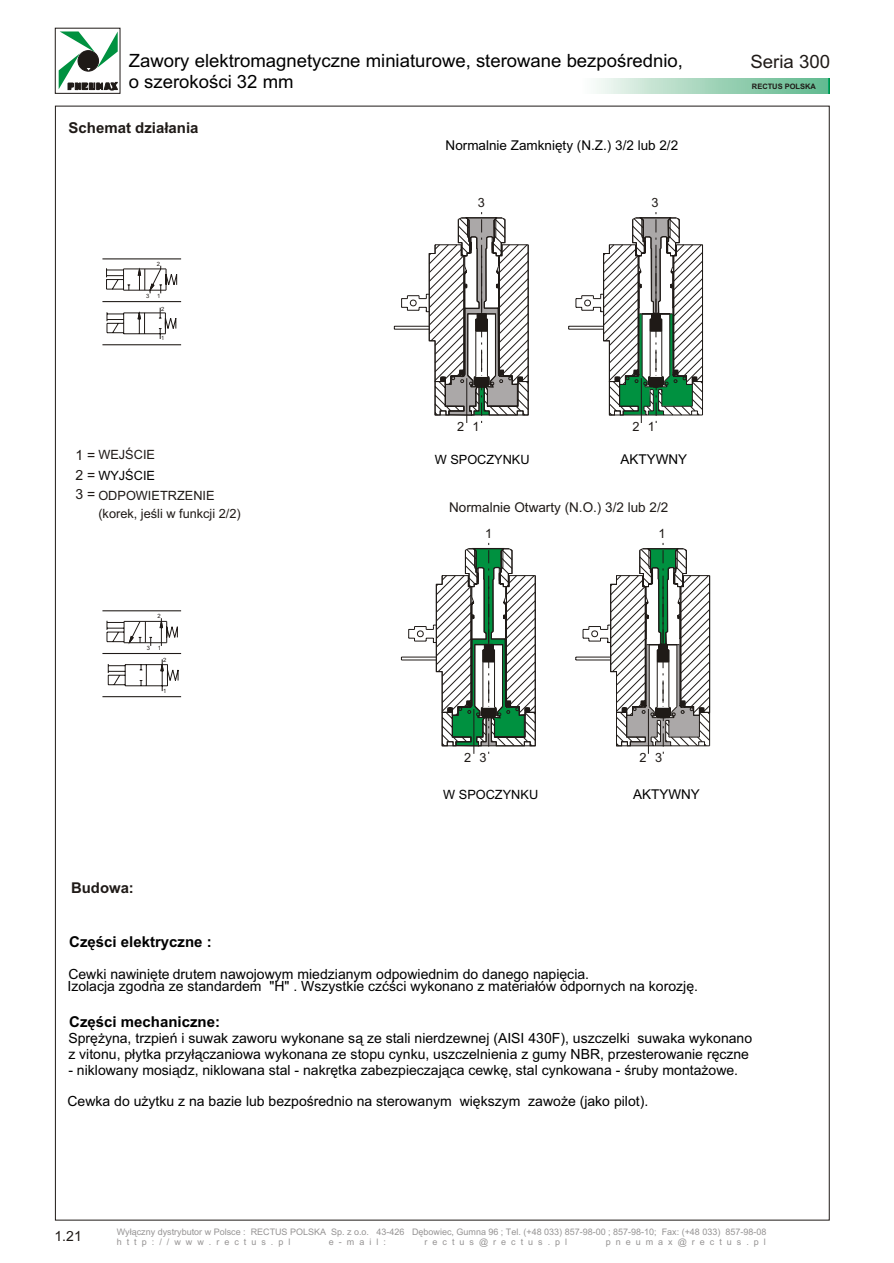
<style>
.page{position:relative;width:894px;height:1263px;background:#fff}
.page>*{position:absolute;margin:0;border:0;box-sizing:border-box;transform-origin:0 0}
.t1{font:18.45px "Arial";color:#1f1a17}
.t2{font:18.3px/20.4px "Arial CE";color:#000}
.t3{font:700 15px "Arial CE";color:#000}
.t4{font:700 15px "Arial CE";color:#1f1a17}
.t5{font:700 14.85px "Arial";color:#1f1a17}
.t6{font:14.1px/11.4px "Arial CE";color:#000}
.t7{font:14.1px "Arial";color:#1f1a17}
.t8{font:14.1px "Arial CE";color:#1f1a17}
.t9{font:13.5px "Arial CE";color:#000}
.t10{font:13.5px "Arial";color:#1f1a17}
.t11{font:13.5px "Arial";color:#000}
.t12{font:12.75px/20.7px "Arial CE";color:#1f1a17}
.t13{font:12.75px "Arial";color:#000}
.t14{font:12.75px "Arial";color:#1f1a17}
.t15{font:9px/10.1px "Arial CE";color:#969494}
.t16{font:9px "Arial CE";letter-spacing:.555em;color:#969494}
.t17{font:700 7.5px "Arial CE";color:#1f1a17}
.t18{font:5.85px "Arial";color:#1f1a17}
.t19{font:5.7px "Arial";color:#1f1a17}
.s1{font-size:14.1px}
.s2{color:#000}
</style>
<div class="page">
<div style="left:55px;top:28px;width:65px;height:66px;border:1px solid #1f1a17"></div>
<svg style="left:59px;top:31px;width:59px;height:59px"></svg>
<svg style="left:393px;top:212px;width:310px;height:211px"></svg>
<svg style="left:401px;top:543px;width:309px;height:211px"></svg>
<hr style="left:102px;top:258px;width:79px;height:1px;background:#1f1a17">
<hr style="left:102px;top:301px;width:79px;height:1px;background:#1f1a17">
<hr style="left:102px;top:344px;width:79px;height:1px;background:#1f1a17">
<hr style="left:102px;top:610px;width:79px;height:1px;background:#1f1a17">
<hr style="left:102px;top:653px;width:79px;height:1px;background:#1f1a17">
<hr style="left:102px;top:696px;width:79px;height:1px;background:#1f1a17">
<svg style="left:106px;top:265px;width:71px;height:29px"></svg>
<svg style="left:107px;top:307px;width:69px;height:32px"></svg>
<svg style="left:107px;top:618px;width:71px;height:28px"></svg>
<svg style="left:108px;top:659px;width:71px;height:33px"></svg>
<img style="left:596px;top:79px;width:233px;height:14px">
<p class="t2" style="left:129px;top:52px;width:556px">Zawory elektromagnetyczne miniaturowe, sterowane bezpoœrednio, o szerokoœci 32 mm</p>
<p class="t4" style="left:69px;top:122px;width:132px">Schemat dzia³ania</p>
<p class="t18" style="left:157px;top:262px;width:5px">2</p>
<p class="t18" style="left:146px;top:293px;width:5px">3</p>
<p class="t18" style="left:157px;top:293px;width:5px">1</p>
<p class="t19" style="left:161px;top:307px;width:5px">2</p>
<p class="t19" style="left:161px;top:336px;width:5px">1</p>
<p class="t12" style="left:75px;top:445px;width:81px"><span class="s1">1 =</span> WEJŒCIE<br><span class="s1">2 =</span> <span class="s2">WYJŒCIE</span></p>
<p class="t8" style="left:75px;top:489px;width:21px">3 =</p>
<p class="t12" style="left:98px;top:488px;width:144px;line-height:17.7px">ODPOWIETRZENIE (korek, jeœli w funkcji 2/2)</p>
<p class="t18" style="left:158px;top:614px;width:5px">2</p>
<p class="t18" style="left:147px;top:646px;width:5px">3</p>
<p class="t18" style="left:158px;top:646px;width:5px">1</p>
<p class="t18" style="left:163px;top:658px;width:5px">2</p>
<p class="t18" style="left:163px;top:688px;width:5px">1</p>
<p class="t5" style="left:71px;top:883px;width:64px">Budowa:</p>
<p class="t9" style="left:446px;top:140px;width:234px">Normalnie Zamkniêty (N.Z.) 3/2 lub 2/2</p>
<p class="t14" style="left:478px;top:198px;width:9px">3</p>
<p class="t14" style="left:652px;top:198px;width:9px">3</p>
<p class="t14" style="left:457px;top:422px;width:9px">2</p>
<p class="t14" style="left:632px;top:422px;width:9px">2</p>
<p class="t14" style="left:472px;top:422px;width:9px">1</p>
<p class="t14" style="left:648px;top:422px;width:9px">1</p>
<p class="t13" style="left:435px;top:454px;width:96px">W SPOCZYNKU</p>
<p class="t11" style="left:620px;top:454px;width:68px">AKTYWNY</p>
<p class="t10" style="left:449px;top:503px;width:221px">Normalnie Otwarty (N.O.) 3/2 lub 2/2</p>
<p class="t14" style="left:485px;top:529px;width:9px">1</p>
<p class="t14" style="left:659px;top:529px;width:9px">1</p>
<p class="t14" style="left:464px;top:753px;width:9px">2</p>
<p class="t14" style="left:640px;top:753px;width:9px">2</p>
<p class="t14" style="left:480px;top:753px;width:9px">3</p>
<p class="t14" style="left:655px;top:753px;width:9px">3</p>
<p class="t13" style="left:443px;top:790px;width:96px">W SPOCZYNKU</p>
<p class="t11" style="left:633px;top:789px;width:68px">AKTYWNY</p>
<h1 class="t1" style="left:750px;top:55px;width:81px">Seria 300</h1>
<p class="t17" style="left:752px;top:84px;width:66px">RECTUS POLSKA</p>
<p class="t3" style="left:69px;top:936px;width:144px">Czêœci elektryczne :</p>
<p class="t6" style="left:67px;top:970px;width:632px">Cewki nawiniête drutem nawojowym miedzianym odpowiednim do danego napiêcia.<br>Izolacja zgodna ze standardem "H" . Wszystkie czæœci wykonano z materia³ów odpornych na korozjê.</p>
<p class="t3" style="left:69px;top:1017px;width:152px">Czêœci mechaniczne:</p>
<p class="t6" style="left:68px;top:1032px;width:685px;line-height:15.8px">Sprê¿yna, trzpieñ i suwak zaworu wykonane s¹ ze stali nierdzewnej (AISI 430F), uszczelki suwaka wykonano z vitonu, p³ytka przy³¹czaniowa wykonana ze stopu cynku, uszczelnienia z gumy NBR, przesterowanie rêczne</p>
<p class="t6" style="left:68px;top:1065px;width:671px">- niklowany mosi¹dz, niklowana stal - nakrêtka zabezpieczaj¹ca cewkê, stal cynkowana - œruby monta¿owe.</p>
<p class="t6" style="left:67px;top:1097px;width:582px">Cewka do u¿ytku z na bazie lub bezpoœrednio na sterowanym wiêkszym zawo¿e (jako pilot).</p>
<p class="t7" style="left:55px;top:1231px;width:29px">1.21</p>
<p class="t15" style="left:117px;top:1227px;width:651px">Wy³¹czny dystrybutor w Polsce : RECTUS POLSKA Sp. z o.o. 43-426 Dêbowiec, Gumna 96 ; Tel. (+48 033) 857-98-00 ; 857-98-10; Fax: (+48 033) 857-98-08 http://www.rectus.pl</p>
<p class="t15" style="left:329px;top:1237px;width:59px">e-mail:</p>
<p class="t16" style="left:425px;top:1238px;width:144px">rectus@rectus.pl</p>
<p class="t16" style="left:606px;top:1238px;width:162px">pneumax@rectus.pl</p>
</div>
